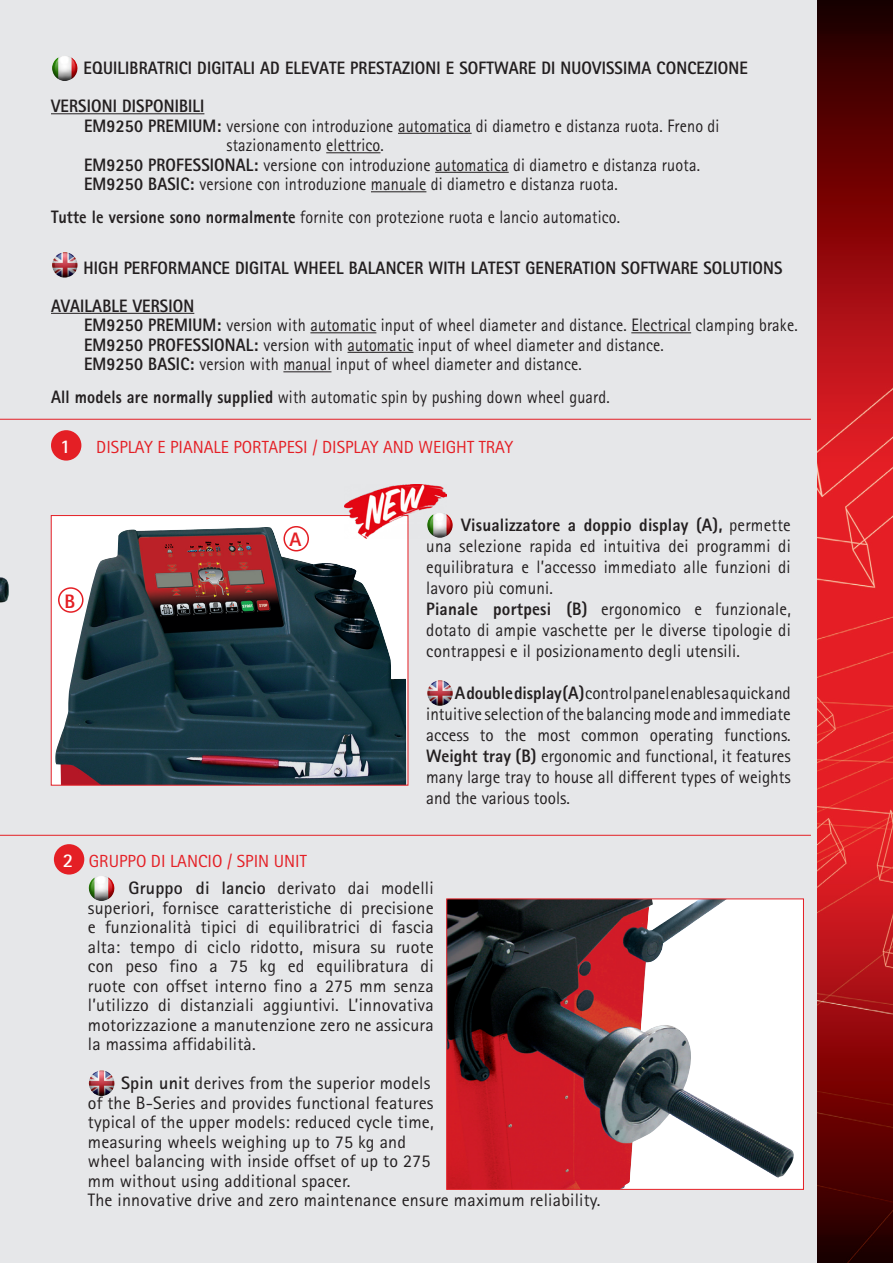
<style>
.page{position:relative;width:893px;height:1263px;background:#fff}
.page>*{position:absolute;margin:0;border:0;box-sizing:border-box;transform-origin:0 0}
._1-numeri_tondi_GRAN{font:700 19.5px "Rotis Sans Serif Std";color:#fff}
._1-numeri_tondi_GRAN-2{font:800 19.5px "Rotis Sans Serif Std";color:#e41f25}
._4-testo_paragrafo_c{font:18px/19.5px "Rotis Sans Serif Std";letter-spacing:.01em;color:#231f20;text-align:justify}
._4-testo_paragrafo_c-2{font:18px/19.5px "Rotis Sans Serif Std";letter-spacing:.01em;color:#231f20;scale:.9 1}
._4-testo_paragrafo_c-3{font:18px/21px "Rotis Sans Serif Std";letter-spacing:.01em;color:#231f20;text-align:justify;scale:.95 1}
._4-testo_paragrafo_c-4{font:800 18px "Rotis Sans Serif Std";letter-spacing:.01em;color:#231f20;scale:.9 1}
._3-testo_pallini_da{font:17.55px "Rotis Sans Serif Std";color:#e41f25}
.s1{font-weight:800}
.s2{font-weight:700}
</style>
<div class="page">
<div style="left:0;top:0;width:817px;height:1263px;background:#e6e7e9"></div>
<hr style="left:0;top:419px;width:811px;height:1px;background:#e41f25">
<hr style="left:0;top:835px;width:811px;height:1px;background:#e41f25">
<img style="left:818px;top:0;width:75px;height:1263px">
<div style="left:51px;top:430px;width:30px;height:31px;background:#e41f25;border-radius:50%"></div>
<div style="left:54px;top:844px;width:30px;height:30px;background:#e41f25;border-radius:50%"></div>
<div style="left:51px;top:515px;width:357px;height:270px;background:#fff"></div>
<img style="left:55px;top:527px;width:351px;height:256px">
<div style="left:51px;top:515px;width:357px;height:270px;border:1px solid #e41f25"></div>
<div style="left:284px;top:527px;width:24px;height:24px;background:#fff;border-radius:50%"></div>
<div style="left:283px;top:526px;width:26px;height:25px;border:2px solid #e41f25;border-radius:50%"></div>
<div style="left:59px;top:588px;width:24px;height:24px;background:#fff;border-radius:50%"></div>
<div style="left:58px;top:587px;width:26px;height:26px;border:2px solid #e41f25;border-radius:50%"></div>
<img style="left:344px;top:484px;width:102px;height:55px">
<img style="left:0;top:418px;width:14px;height:418px">
<img style="left:427px;top:512px;width:26px;height:26px">
<img style="left:427px;top:680px;width:26px;height:26px">
<img style="left:88px;top:876px;width:27px;height:25px">
<img style="left:88px;top:1070px;width:27px;height:26px">
<hr style="left:51px;top:113px;width:153px;height:1px;background:#231f20">
<hr style="left:398px;top:133px;width:74px;height:1px;background:#231f20">
<hr style="left:326px;top:152px;width:54px;height:1px;background:#231f20">
<hr style="left:435px;top:172px;width:74px;height:1px;background:#231f20">
<hr style="left:371px;top:191px;width:55px;height:1px;background:#231f20">
<hr style="left:51px;top:313px;width:143px;height:1px;background:#231f20">
<hr style="left:310px;top:332px;width:66px;height:1px;background:#231f20">
<hr style="left:631px;top:332px;width:60px;height:1px;background:#231f20">
<hr style="left:348px;top:352px;width:65px;height:1px;background:#231f20">
<hr style="left:283px;top:371px;width:48px;height:1px;background:#231f20">
<img style="left:52px;top:56px;width:26px;height:25px">
<img style="left:52px;top:252px;width:26px;height:26px">
<div style="left:447px;top:899px;width:356px;height:290px;background:#fff"></div>
<img style="left:448px;top:901px;width:346px;height:286px">
<div style="left:446px;top:899px;width:358px;height:290px;border:1px solid #e41f25"></div>
<p class="_4-testo_paragrafo_c-4" style="left:84px;top:57px;width:739px">EQUILIBRATRICI DIGITALI AD ELEVATE PRESTAZIONI E SOFTWARE DI NUOVISSIMA CONCEZIONE</p>
<p class="_4-testo_paragrafo_c-4" style="left:51px;top:94px;width:172px">VERSIONI DISPONIBILI</p>
<p class="_4-testo_paragrafo_c-2" style="left:227px;top:116px;width:549px;text-indent:-142px"><span class="s1">EM9250 PREMIUM:</span> versione con introduzione automatica di diametro e distanza ruota. Freno di stazionamento elettrico.</p>
<p class="_4-testo_paragrafo_c-2" style="left:84px;top:155px;width:686px"><span class="s1">EM9250 PROFESSIONAL:</span> versione con introduzione automatica di diametro e distanza ruota.</p>
<p class="_4-testo_paragrafo_c-2" style="left:84px;top:174px;width:594px"><span class="s1">EM9250 BASIC:</span> versione con introduzione manuale di diametro e distanza ruota.</p>
<p class="_4-testo_paragrafo_c-2" style="left:51px;top:207px;width:634px"><span class="s1">Tutte le versione sono normalmente</span> fornite con protezione ruota e lancio automatico.</p>
<p class="_4-testo_paragrafo_c-4" style="left:84px;top:256px;width:778px">HIGH PERFORMANCE DIGITAL WHEEL BALANCER WITH LATEST GENERATION SOFTWARE SOLUTIONS</p>
<p class="_4-testo_paragrafo_c-4" style="left:51px;top:294px;width:161px">AVAILABLE VERSION</p>
<p class="_4-testo_paragrafo_c-2" style="left:84px;top:315px;width:794px"><span class="s1">EM9250 PREMIUM:</span> version with automatic input of wheel diameter and distance. Electrical clamping brake.</p>
<p class="_4-testo_paragrafo_c-2" style="left:84px;top:335px;width:646px"><span class="s1">EM9250 PROFESSIONAL:</span> version with automatic input of wheel diameter and distance.</p>
<p class="_4-testo_paragrafo_c-2" style="left:84px;top:354px;width:555px"><span class="s1">EM9250 BASIC:</span> version with manual input of wheel diameter and distance.</p>
<p class="_4-testo_paragrafo_c-2" style="left:51px;top:387px;width:622px"><span class="s1">All models are normally supplied</span> with automatic spin by pushing down wheel guard.</p>
<p class="_1-numeri_tondi_GRAN" style="left:60px;top:434px;width:12px">1</p>
<p class="_3-testo_pallini_da" style="left:96px;top:437px;width:418px">DISPLAY E PIANALE PORTAPESI / DISPLAY AND WEIGHT TRAY</p>
<p class="_1-numeri_tondi_GRAN-2" style="left:65px;top:588px;width:12px">B</p>
<p class="_1-numeri_tondi_GRAN-2" style="left:290px;top:527px;width:13px">A</p>
<p class="_4-testo_paragrafo_c-3" style="left:426px;top:514px;width:385px;text-indent:35px"><span class="s1">Visualizzatore a doppio display (A),</span> permette una selezione rapida ed intuitiva dei programmi di equilibratura e l’accesso immediato alle funzioni di lavoro più comuni.</p>
<p class="_4-testo_paragrafo_c-3" style="left:426px;top:598px;width:385px"><span class="s1">Pianale portpesi (B)</span> ergonomico e funzionale, dotato di ampie vaschette per le diverse tipologie di contrappesi e il posizionamento degli utensili.</p>
<p class="_4-testo_paragrafo_c-3" style="left:426px;top:682px;width:385px;text-indent:29px"><span class="s1">A double display(A)</span> control panel enables a quick and intuitive selection of the balancing mode and immediate access to the most common operating functions.<br><span class="s1">Weight tray (B)</span> ergonomic and functional, it features many large tray to house all different types of weights and the various tools.</p>
<p class="_1-numeri_tondi_GRAN" style="left:63px;top:848px;width:12px">2</p>
<p class="_3-testo_pallini_da" style="left:89px;top:851px;width:220px">GRUPPO DI LANCIO / SPIN UNIT</p>
<p class="_4-testo_paragrafo_c" style="left:88px;top:878px;width:347px;text-indent:41px"><span class="s2">Gruppo di lancio</span> derivato dai modelli superiori, fornisce caratteristiche di precisione e funzionalità tipici di equilibratrici di fascia alta: tempo di ciclo ridotto, misura su ruote con peso fino a 75 kg ed equilibratura di ruote con offset interno fino a 275 mm senza l’utilizzo di distanziali aggiuntivi. L’innovativa motorizzazione a manutenzione zero ne assicura la massima affidabilità.</p>
<p class="_4-testo_paragrafo_c" style="left:88px;top:1073px;width:514px;text-align:left;text-indent:33px"><span class="s2">Spin unit</span> derives from the superior models<br>of the B-Series and provides functional features<br>typical of the upper models: reduced cycle time,<br>measuring wheels weighing up to 75 kg and<br>wheel balancing with inside offset of up to 275<br>mm without using additional spacer.<br>The innovative drive and zero maintenance ensure maximum reliability.</p>
</div>
